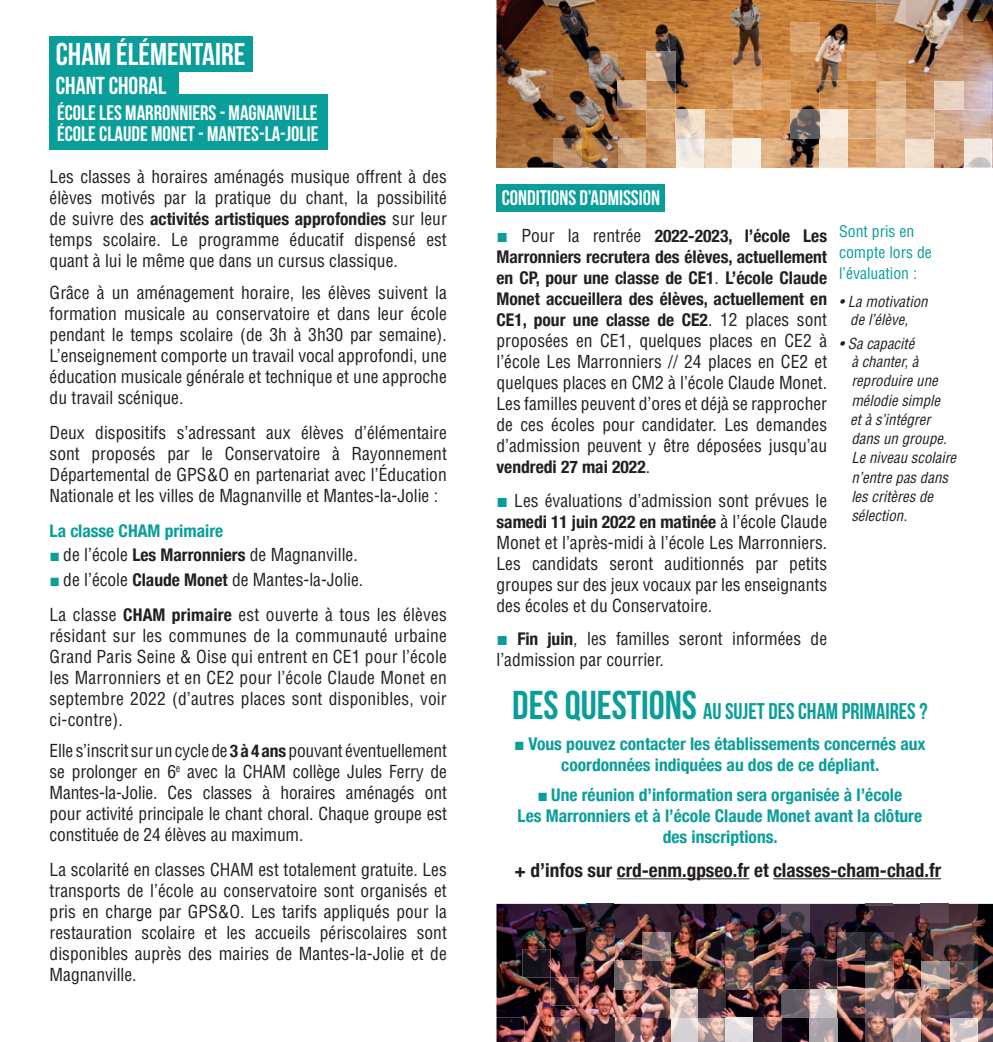
<style>
.page{position:relative;width:993px;height:1042px;background:#fff}
.page>*{position:absolute;margin:0;border:0;box-sizing:border-box;transform-origin:0 0}
.t1{font:31.5px "Bebas Neue";color:#fff}
.t2{font:24.5px "Bebas Neue";color:#fff}
.t3{font:22.75px "Bebas Neue";color:#0a9e9a}
.t4{font:21px/21px "Bebas Neue";color:#fff}
.t5{font:700 condensed 19.25px "Helvetica Neue";color:#231f20}
.t6{font:condensed 17.5px/21px "Helvetica LT Std";color:#231f20;text-align:justify}
.t7{font:700 condensed 17.5px/21px "Helvetica Neue";color:#231f20;text-align:justify}
.t8{font:700 condensed 17.5px/21px "Helvetica Neue";color:#0a9e9a;text-align:center}
.t9{font:condensed 15.75px/21px "Helvetica LT Std";color:#0a9e9a}
.t10{font:italic condensed 14.88px/19.2px "Helvetica LT Std";color:#231f20;text-align:center}
.s1{font-family:"Helvetica LT Std";font-weight:400}
.s2{font-family:"Impact";font-stretch:normal;color:#0a9e9a}
.s3{font-family:"Helvetica Neue";font-weight:700}
.s4{font-family:"Impact";font-weight:400;font-stretch:normal;font-size:19.25px;color:#0a9e9a}
.s5{font-family:"Impact";font-stretch:normal;font-size:19.25px;color:#0a9e9a}
.s6{font-size:40.25px}
.s7{font-family:"Impact";font-weight:400;font-stretch:normal}
</style>
<div class="page">
<img style="left:496px;top:0;width:496px;height:168px">
<img style="left:496px;top:904px;width:496px;height:138px">
<img style="left:920px;top:904px;width:28px;height:18px">
<img style="left:614px;top:1017px;width:111px;height:25px">
<img style="left:809px;top:961px;width:28px;height:81px">
<img style="left:865px;top:1017px;width:127px;height:25px">
<img style="left:586px;top:1017px;width:28px;height:25px">
<img style="left:725px;top:1017px;width:56px;height:25px">
<svg style="left:976px;top:1017px;width:1px;height:25px"></svg>
<img style="left:614px;top:961px;width:55px;height:28px">
<img style="left:725px;top:961px;width:56px;height:28px">
<img style="left:921px;top:961px;width:55px;height:28px">
<img style="left:865px;top:961px;width:28px;height:28px">
<img style="left:642px;top:932px;width:27px;height:29px">
<img style="left:697px;top:932px;width:56px;height:29px">
<img style="left:837px;top:932px;width:56px;height:29px">
<img style="left:921px;top:932px;width:71px;height:29px">
<img style="left:586px;top:932px;width:28px;height:29px">
<img style="left:781px;top:904px;width:28px;height:57px">
<svg style="left:864px;top:904px;width:28px;height:1px"></svg>
<img style="left:642px;top:989px;width:83px;height:28px">
<svg style="left:642px;top:989px;width:27px;height:1px"></svg>
<img style="left:837px;top:989px;width:155px;height:28px">
<img style="left:781px;top:989px;width:28px;height:28px">
<svg style="left:809px;top:989px;width:28px;height:1px"></svg>
<svg style="left:865px;top:989px;width:28px;height:1px"></svg>
<svg style="left:948px;top:989px;width:28px;height:1px"></svg>
<img style="left:586px;top:904px;width:27px;height:23px">
<img style="left:550px;top:977px;width:28px;height:28px">
<img style="left:496px;top:1017px;width:28px;height:25px">
<img style="left:522px;top:949px;width:28px;height:28px">
<img style="left:551px;top:1017px;width:28px;height:25px">
<hr style="left:616px;top:878px;width:133px;height:1px;background:#231f20">
<hr style="left:773px;top:878px;width:167px;height:1px;background:#231f20">
<div style="left:496px;top:184px;width:169px;height:27px;background:#0a9e9a"></div>
<img style="left:933px;top:12px;width:29px;height:29px">
<img style="left:818px;top:80px;width:29px;height:88px">
<svg style="left:589px;top:139px;width:201px;height:29px;background:#d8b99b"></svg>
<svg style="left:876px;top:139px;width:116px;height:29px;background:#e2c3aa"></svg>
<img style="left:617px;top:80px;width:58px;height:29px">
<img style="left:732px;top:80px;width:58px;height:29px">
<img style="left:933px;top:51px;width:58px;height:58px">
<img style="left:876px;top:80px;width:29px;height:29px">
<img style="left:646px;top:51px;width:29px;height:29px">
<img style="left:704px;top:51px;width:57px;height:29px">
<img style="left:847px;top:51px;width:58px;height:29px">
<svg style="left:991px;top:51px;width:1px;height:29px"></svg>
<img style="left:589px;top:51px;width:28px;height:29px">
<img style="left:790px;top:22px;width:28px;height:58px">
<img style="left:876px;top:0;width:28px;height:23px">
<img style="left:646px;top:109px;width:86px;height:30px">
<svg style="left:646px;top:109px;width:29px;height:1px"></svg>
<img style="left:848px;top:109px;width:144px;height:30px">
<img style="left:790px;top:109px;width:28px;height:30px">
<img style="left:847px;top:109px;width:1px;height:30px">
<svg style="left:818px;top:109px;width:30px;height:1px"></svg>
<svg style="left:876px;top:109px;width:29px;height:1px"></svg>
<img style="left:933px;top:109px;width:1px;height:30px">
<svg style="left:933px;top:109px;width:58px;height:1px"></svg>
<img style="left:588px;top:16px;width:29px;height:29px">
<img style="left:552px;top:97px;width:28px;height:29px">
<img style="left:496px;top:139px;width:29px;height:29px">
<img style="left:523px;top:68px;width:29px;height:29px">
<img style="left:553px;top:139px;width:28px;height:29px">
<div style="left:50px;top:95px;width:277px;height:55px;background:#0a9e9a"></div>
<div style="left:50px;top:69px;width:129px;height:39px;background:#0a9e9a"></div>
<div style="left:50px;top:36px;width:203px;height:36px;background:#0a9e9a"></div>
<h1 class="t1" style="left:56px;top:36px;width:191px">CHAM ÉLÉMENTAIRE</h1>
<h2 class="t2" style="left:56px;top:72px;width:112px">CHANT CHORAL</h2>
<p class="t4" style="left:57px;top:102px;width:263px">ÉCOLE LES MARRONNIERS - MAGNANVILLE<br>ÉCOLE CLAUDE MONET - MANTES-LA-JOLIE</p>
<p class="t6" style="left:50px;top:166px;width:398px">Les classes à horaires aménagés musique offrent à des élèves motivés par la pratique du chant, la possibilité</p>
<p class="t7" style="left:50px;top:207px;width:398px"><span class="s1">de suivre des</span> activités artistiques approfondies <span class="s1">sur leur</span></p>
<p class="t6" style="left:50px;top:229px;width:398px">temps scolaire. Le programme éducatif dispensé est quant à lui le même que dans un cursus classique.</p>
<p class="t6" style="left:50px;top:282px;width:398px">Grâce à un aménagement horaire, les élèves suivent la formation musicale au conservatoire et dans leur école pendant le temps scolaire (de 3h à 3h30 par semaine).<br>L’enseignement comporte un travail vocal approfondi, une éducation musicale générale et technique et une approche du travail scénique.</p>
<p class="t6" style="left:50px;top:422px;width:398px">Deux dispositifs s’adressant aux élèves d’élémentaire sont proposés par le Conservatoire à Rayonnement Départemental de GPS&amp;O en partenariat avec l’Éducation Nationale et les villes de Magnanville et Mantes-la-Jolie :</p>
<p class="t8" style="left:50px;top:519px;width:175px">La classe CHAM primaire</p>
<p class="t6" style="left:50px;top:544px;width:309px"><span class="s2">■</span> de l’école <span class="s3">Les Marronniers</span> de Magnanville.</p>
<p class="t6" style="left:50px;top:562px;width:398px;line-height:35px"><span class="s2">■</span> de l’école <span class="s3">Claude Monet</span> de Mantes-la-Jolie.<br>La classe <span class="s3">CHAM primaire</span> est ouverte à tous les élèves</p>
<p class="t6" style="left:50px;top:625px;width:398px">résidant sur les communes de la communauté urbaine Grand Paris Seine &amp; Oise qui entrent en CE1 pour l’école les Marronniers et en CE2 pour l’école Claude Monet en septembre 2022 (d’autres places sont disponibles, voir ci-contre).</p>
<p class="t6" style="left:50px;top:740px;width:398px">Elle s’inscrit sur un cycle de <span class="s3">3 à 4 ans</span> pouvant éventuellement se prolonger en 6<sup>e</sup> avec la CHAM collège Jules Ferry de Mantes-la-Jolie. Ces classes à horaires aménagés ont pour activité principale le chant choral. Chaque groupe est constituée de 24 élèves au maximum.</p>
<p class="t6" style="left:50px;top:859px;width:398px">La scolarité en classes CHAM est totalement gratuite. Les transports de l’école au conservatoire sont organisés et pris en charge par GPS&amp;O. Les tarifs appliqués pour la restauration scolaire et les accueils périscolaires sont disponibles auprès des mairies de Mantes-la-Jolie et de Magnanville.</p>
<p class="t4" style="left:501px;top:187px;width:160px">CONDITIONS D’ADMISSION</p>
<p class="t7" style="left:496px;top:224px;width:332px"><span class="s4">■</span> <span class="s1">Pour la rentrée</span> 2022-2023, l’école Les Marronniers recrutera des élèves, actuellement en CP, pour une classe de CE1<span class="s1">.</span> L’école Claude Monet accueillera des élèves, actuellement en CE1, pour une classe de CE2<span class="s1">. 12 places sont</span></p>
<p class="t6" style="left:496px;top:330px;width:332px">proposées en CE1, quelques places en CE2 à l’école Les Marronniers // 24 places en CE2 et quelques places en CM2 à l’école Claude Monet.<br>Les familles peuvent d’ores et déjà se rapprocher de ces écoles pour candidater. Les demandes d’admission peuvent y être déposées jusqu’au</p>
<p class="t7" style="left:496px;top:455px;width:155px">vendredi 27 mai 2022<span class="s1">.</span></p>
<p class="t6" style="left:496px;top:490px;width:332px"><span class="s5">■</span> Les évaluations d’admission sont prévues le</p>
<p class="t7" style="left:496px;top:510px;width:332px">samedi 11 juin 2022 en matinée <span class="s1">à l’école Claude</span></p>
<p class="t6" style="left:496px;top:532px;width:332px">Monet et l’après-midi à l’école Les Marronniers.<br>Les candidats seront auditionnés par petits groupes sur des jeux vocaux par les enseignants des écoles et du Conservatoire.</p>
<p class="t6" style="left:496px;top:628px;width:332px"><span class="s5">■</span> <span class="s3">Fin juin</span>, les familles seront informées de l’admission par courrier.</p>
<p class="t9" style="left:838px;top:220px;width:94px">Sont pris en compte lors de l’évaluation :</p>
<p class="t10" style="left:838px;top:293px;width:90px;line-height:17.8px">• La motivation de l’élève,</p>
<p class="t10" style="left:838px;top:335px;width:81px;line-height:17.8px;text-align:right">• Sa capacité à chanter, à</p>
<p class="t10" style="left:850px;top:371px;width:107px;text-align:left">reproduire une mélodie simple<br>et à s’intégrer dans un groupe.<br>Le niveau scolaire n’entre pas dans les critères de sélection.</p>
<h3 class="t3" style="left:512px;top:698px;width:416px"><span class="s6">DES QUESTIONS</span> AU SUJET DES CHAM PRIMAIRES ?</h3>
<p class="t8" style="left:514px;top:732px;width:413px"><span class="s7">■</span> Vous pouvez contacter les établissements concernés aux coordonnées indiquées au dos de ce dépliant.</p>
<p class="t8" style="left:517px;top:783px;width:406px"><span class="s7">■</span> Une réunion d’information sera organisée à l’école<br>Les Marronniers et à l’école Claude Monet avant la clôture des inscriptions.</p>
<p class="t5" style="left:514px;top:854px;width:428px">+ d’infos sur crd-enm.gpseo.fr et classes-cham-chad.fr</p>
</div>
